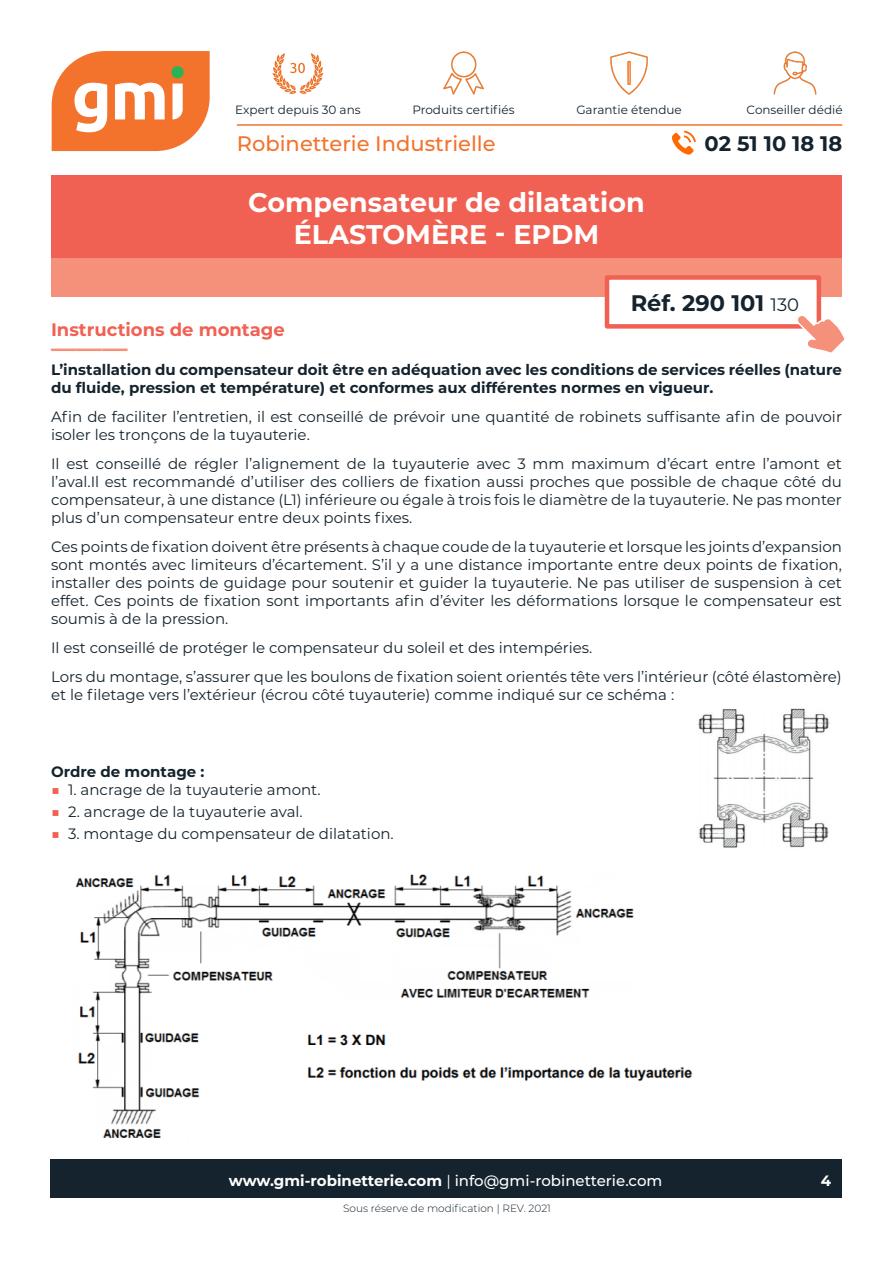
<style>
.page{position:relative;width:893px;height:1263px;background:#fff}
.page>*{position:absolute;margin:0;border:0;box-sizing:border-box;transform-origin:0 0}
.TITRE_Fiche_produit{font:700 27px "Montserrat";color:#fff}
.SOULIGNEMENT_SOUS-TI{font:700 25.5px "Montserrat";color:#f5907b}
.RÉFÉRENCE{font:700 22.5px "Montserrat";color:#14232d}
.t1{font:500 21px "Montserrat";color:#f3732c}
.t2{font:700 21px "Montserrat";color:#14232d}
.SOUS-TITRE{font:700 18px "Montserrat";color:#f16153}
.TEXTE{font:15px/18px "Montserrat";color:#14232d}
.TEXTE-2{font:700 15px/18px "Montserrat";color:#14232d}
.t3{font:500 15px "Montserrat";color:#fff}
.t4{font:700 15px "Montserrat";color:#fff}
.t5{font:12px "Montserrat";color:#14232d}
.NOTE_BAS_DE_PAGE{font:300 10.5px "Montserrat";color:#14232d}
.s1{font-weight:400;font-size:18px}
.s2{font-weight:500;color:#f16153}
.s3{font-weight:700}
.s4{font-weight:400}
</style>
<div class="page">
<div style="left:52px;top:175px;width:790px;height:83px;background:#f16153"></div>
<div style="left:52px;top:258px;width:790px;height:39px;background:#f5907b"></div>
<div style="left:605px;top:275px;width:216px;height:54px;background:#fff;border:4px solid #f16153"></div>
<div style="left:50px;top:1160px;width:792px;height:38px;background:#14232d"></div>
<svg style="left:52px;top:51px;width:158px;height:100px"></svg>
<hr style="left:237px;top:124px;width:605px;height:2px;background:#f3732c">
<img style="left:443px;top:51px;width:41px;height:44px">
<img style="left:610px;top:51px;width:38px;height:44px">
<img style="left:773px;top:51px;width:44px;height:44px">
<svg style="left:672px;top:131px;width:24px;height:24px"></svg>
<svg style="left:795px;top:313px;width:50px;height:40px"></svg>
<img style="left:272px;top:53px;width:52px;height:41px">
<img style="left:698px;top:708px;width:132px;height:140px">
<img style="left:75px;top:874px;width:618px;height:264px">
<p class="t5" style="left:235px;top:101px;width:127px">Expert depuis 30 ans</p>
<p class="t5" style="left:412px;top:101px;width:104px">Produits certifiés</p>
<p class="t5" style="left:576px;top:101px;width:107px">Garantie étendue</p>
<p class="t5" style="left:747px;top:101px;width:98px">Conseiller dédié</p>
<h3 class="t1" style="left:237px;top:129px;width:260px">Robinetterie Industrielle</h3>
<p class="TITRE_Fiche_produit" style="left:248px;top:183px;width:398px">Compensateur de dilatation</p>
<p class="TITRE_Fiche_produit" style="left:294px;top:215px;width:307px">ÉLASTOMÈRE - EPDM</p>
<h3 class="t2" style="left:705px;top:129px;width:139px">02 51 10 18 18</h3>
<p class="RÉFÉRENCE" style="left:631px;top:287px;width:170px">Réf. 290 101 <span class="s1">130</span></p>
<p class="SOUS-TITRE" style="left:51px;top:317px;width:235px">Instructions de montage</p>
<p class="SOULIGNEMENT_SOUS-TI" style="left:51px;top:330px;width:78px">――—</p>
<p class="TEXTE-2" style="left:51px;top:360px;width:792px">L’installation du compensateur doit être en adéquation avec les conditions de services réelles (nature du fluide, pression et température) et conformes aux différentes normes en vigueur.</p>
<p class="TEXTE" style="left:51px;top:407px;width:792px">Afin de faciliter l’entretien, il est conseillé de prévoir une quantité de robinets suffisante afin de pouvoir isoler les tronçons de la tuyauterie.</p>
<p class="TEXTE" style="left:51px;top:454px;width:792px;text-align:justify">Il est conseillé de régler l’alignement de la tuyauterie avec 3 mm maximum d’écart entre l’amont et l’aval.Il est recommandé d’utiliser des colliers de fixation aussi proches que possible de chaque côté du compensateur, à une distance (L1) inférieure ou égale à trois fois le diamètre de la tuyauterie. Ne pas monter plus d’un compensateur entre deux points fixes.</p>
<p class="TEXTE" style="left:51px;top:537px;width:792px;text-align:justify">Ces points de fixation doivent être présents à chaque coude de la tuyauterie et lorsque les joints d’expansion sont montés avec limiteurs d’écartement. S’il y a une distance importante entre deux points de fixation, installer des points de guidage pour soutenir et guider la tuyauterie. Ne pas utiliser de suspension à cet effet. Ces points de fixation sont importants afin d’éviter les déformations lorsque le compensateur est soumis à de la pression.</p>
<p class="TEXTE" style="left:51px;top:638px;width:543px">Il est conseillé de protéger le compensateur du soleil et des intempéries.</p>
<p class="TEXTE" style="left:51px;top:667px;width:792px">Lors du montage, s’assurer que les boulons de fixation soient orientés tête vers l’intérieur (côté élastomère) et le filetage vers l’extérieur (écrou côté tuyauterie) comme indiqué sur ce schéma :</p>
<p class="TEXTE-2" style="left:51px;top:762px;width:155px">Ordre de montage :</p>
<p class="TEXTE" style="left:51px;top:780px;width:271px"><span class="s2">■</span> 1. ancrage de la tuyauterie amont.</p>
<p class="TEXTE" style="left:51px;top:802px;width:253px"><span class="s2">■</span> 2. ancrage de la tuyauterie aval.</p>
<p class="TEXTE" style="left:51px;top:824px;width:344px"><span class="s2">■</span> 3. montage du compensateur de dilatation.</p>
<p class="t3" style="left:229px;top:1170px;width:435px"><span class="s3">www.gmi-robinetterie.com</span> <span class="s4">|</span> info@gmi-robinetterie.com</p>
<p class="t4" style="left:821px;top:1170px;width:12px">4</p>
<p class="NOTE_BAS_DE_PAGE" style="left:343px;top:1201px;width:209px">Sous réserve de modification | REV. 2021</p>
</div>
